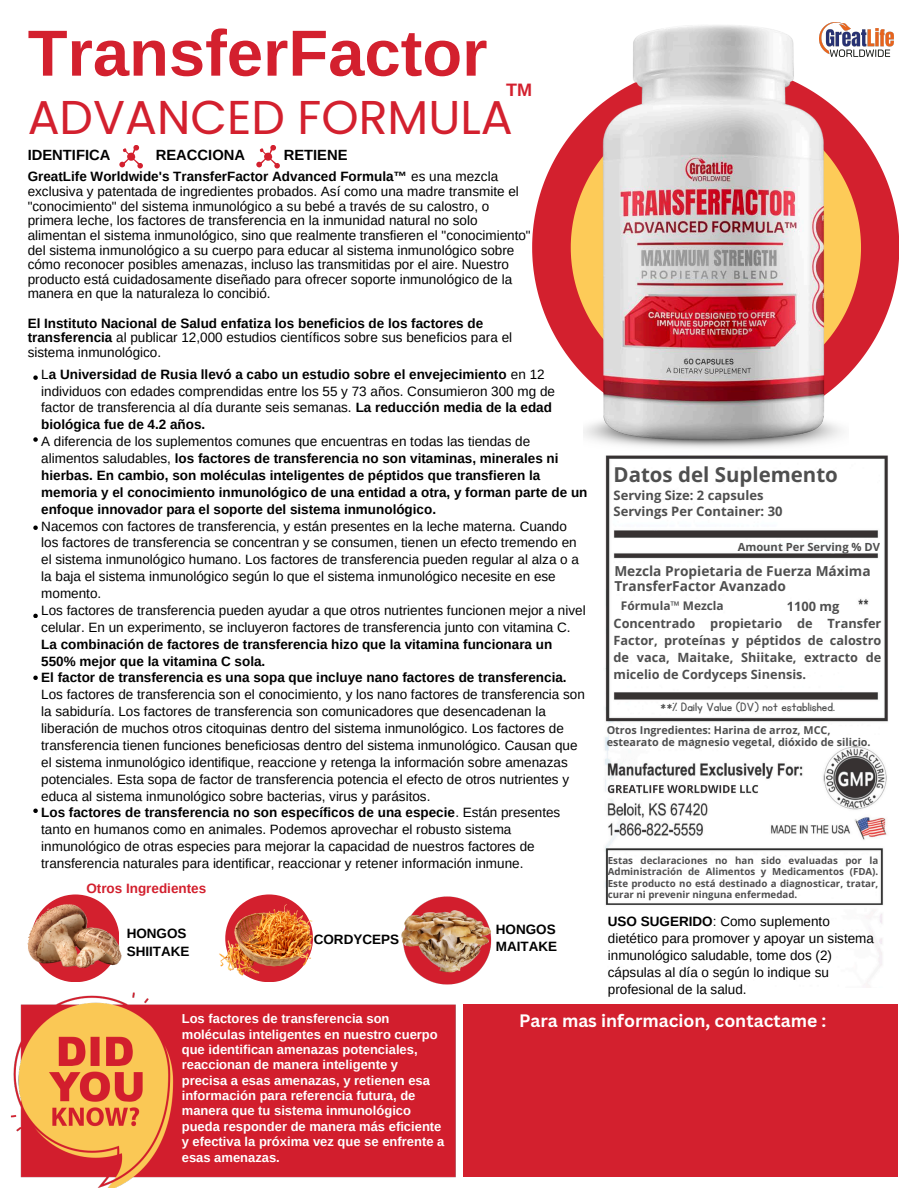
<style>
.page{position:relative;width:918px;height:1188px;background:#fff}
.page>*{position:absolute;margin:0;border:0;box-sizing:border-box;transform-origin:0 0}
.t1{font:700 65.1px "Arimo";color:#d3202e}
.t2{font:47.4px "Poppins";color:#d3202e}
.t3{font:700 20.55px "Open Sans";color:#4f4f4f}
.t4{font:700 18px "Arimo";color:#d3202e}
.t5{font:700 17.55px "Canva Sans";color:#fff}
.t6{font:700 14.7px "Arimo";color:#000}
.t7{font:14.1px "KG Primary Penmanship";color:#4f4f4f}
.t8{font:700 13.65px/14.7px "Open Sans";color:#4f4f4f}
.t9{font:13.5px/16.8px "Arimo";color:#000}
.t10{font:700 13.5px/16.8px "Arimo";color:#000}
.t11{font:700 13.5px "Arimo";color:#d3202e}
.t12{font:700 13.05px/15.5px "Arimo";color:#fff}
.t13{font:700 13.05px "Open Sans";color:#4f4f4f}
.t14{font:700 12.9px "Open Sans";color:#4f4f4f}
.t15{font:700 12.75px/17px "Open Sans";color:#4f4f4f;text-align:justify}
.t16{font:700 11.85px "Open Sans";color:#4f4f4f}
.t17{font:700 11.25px "Open Sans";color:#4f4f4f}
.t18{font:700 10.8px/12.3px "Open Sans";color:#4f4f4f}
.t19{font:700 9.75px/11.4px "Open Sans";color:#504f50;text-align:justify}
.s1{font-weight:700}
.s2{font-weight:400}
</style>
<div class="page">
<svg style="left:33px;top:437px;width:5px;height:5px"></svg>
<svg style="left:33px;top:525px;width:5px;height:5px"></svg>
<svg style="left:33px;top:614px;width:5px;height:4px"></svg>
<svg style="left:33px;top:676px;width:5px;height:4px"></svg>
<svg style="left:33px;top:809px;width:5px;height:4px"></svg>
<svg style="left:33px;top:375px;width:5px;height:5px"></svg>
<div style="left:463px;top:1005px;width:434px;height:172px;background:#d3202e"></div>
<svg style="left:532px;top:134px;width:367px;height:227px;fill:#d3202e"></svg>
<svg style="left:571px;top:120px;width:290px;height:254px;fill:#d3202e"></svg>
<img style="left:583px;top:25px;width:266px;height:431px">
<img style="left:605px;top:456px;width:283px;height:511px">
<svg style="left:119px;top:145px;width:24px;height:23px"></svg>
<svg style="left:256px;top:145px;width:24px;height:23px"></svg>
<img style="left:10px;top:896px;width:488px;height:292px">
<img style="left:820px;top:22px;width:73px;height:34px">
<img style="left:210px;top:899px;width:118px;height:88px">
<div style="left:32px;top:894px;width:87px;height:88px;background:#d3202e;border-radius:44px"></div>
<img style="left:21px;top:900px;width:109px;height:76px">
<img style="left:394px;top:906px;width:104px;height:97px">
<p class="t1" style="left:28px;top:17px;width:461px">TransferFactor</p>
<p class="t4" style="left:506px;top:80px;width:27px">TM</p>
<p class="t2" style="left:28px;top:84px;width:487px">ADVANCED FORMULA</p>
<p class="t6" style="left:28px;top:147px;width:84px">IDENTIFICA</p>
<p class="t6" style="left:156px;top:147px;width:91px">REACCIONA</p>
<p class="t6" style="left:284px;top:147px;width:65px">RETIENE</p>
<p class="t9" style="left:28px;top:169px;width:505px;line-height:14.7px"><span class="s1">GreatLife Worldwide's TransferFactor Advanced Formula™</span> es una mezcla exclusiva y patentada de ingredientes probados. Así como una madre transmite el "conocimiento" del sistema inmunológico a su bebé a través de su calostro, o primera leche, los factores de transferencia en la inmunidad natural no solo alimentan el sistema inmunológico, sino que realmente transfieren el "conocimiento" del sistema inmunológico a su cuerpo para educar al sistema inmunológico sobre cómo reconocer posibles amenazas, incluso las transmitidas por el aire. Nuestro producto está cuidadosamente diseñado para ofrecer soporte inmunológico de la manera en que la naturaleza lo concibió.</p>
<p class="t9" style="left:28px;top:316px;width:486px;line-height:14.7px"><span class="s1">El Instituto Nacional de Salud enfatiza los beneficios de los factores de transferencia</span> al publicar 12,000 estudios científicos sobre sus beneficios para el sistema inmunológico.</p>
<h5 class="t9" style="left:41px;top:366px;width:515px">L<span class="s1">a Universidad de Rusia llevó a cabo un estudio sobre el envejecimiento</span> en 12 individuos con edades comprendidas entre los 55 y 73 años. Consumieron 300 mg de factor de transferencia al día durante seis semanas. <span class="s1">La reducción media de la edad biológica fue de 4.2 años.</span></h5>
<h5 class="t10" style="left:41px;top:433px;width:548px"><span class="s2">A diferencia de los suplementos comunes que encuentras en todas las tiendas de alimentos saludables,</span> los factores de transferencia no son vitaminas, minerales ni hierbas. En cambio, son moléculas inteligentes de péptidos que transfieren la memoria y el conocimiento inmunológico de una entidad a otra, y forman parte de un enfoque innovador para el soporte del sistema inmunológico.</h5>
<h5 class="t9" style="left:41px;top:517px;width:539px">Nacemos con factores de transferencia, y están presentes en la leche materna. Cuando los factores de transferencia se concentran y se consumen, tienen un efecto tremendo en el sistema inmunológico humano. Los factores de transferencia pueden regular al alza o a la baja el sistema inmunológico según lo que el sistema inmunológico necesite en ese momento.</h5>
<p class="t9" style="left:41px;top:602px;width:546px">Los factores de transferencia pueden ayudar a que otros nutrientes funcionen mejor a nivel celular. En un experimento, se incluyeron factores de transferencia junto con vitamina C.<br><span class="s1">La combinación de factores de transferencia hizo que la vitamina funcionara un 550% mejor que la vitamina C sola.</span></p>
<p class="t9" style="left:41px;top:669px;width:545px"><span class="s1">El factor de transferencia es una sopa que incluye nano factores de transferencia.<br></span>Los factores de transferencia son el conocimiento, y los nano factores de transferencia son la sabiduría. Los factores de transferencia son comunicadores que desencadenan la liberación de muchos otros citoquinas dentro del sistema inmunológico. Los factores de transferencia tienen funciones beneficiosas dentro del sistema inmunológico. Causan que el sistema inmunológico identifique, reaccione y retenga la información sobre amenazas potenciales. Esta sopa de factor de transferencia potencia el efecto de otros nutrientes y educa al sistema inmunológico sobre bacterias, virus y parásitos.</p>
<p class="t9" style="left:41px;top:804px;width:521px"><span class="s1">Los factores de transferencia no son específicos de una especie</span>. Están presentes tanto en humanos como en animales. Podemos aprovechar el robusto sistema inmunológico de otras especies para mejorar la capacidad de nuestros factores de transferencia naturales para identificar, reaccionar y retener información inmune.</p>
<p class="t11" style="left:86px;top:880px;width:121px">Otros Ingredientes</p>
<p class="t10" style="left:127px;top:924px;width:64px;line-height:18px">HONGOS<br>SHIITAKE</p>
<p class="t10" style="left:314px;top:931px;width:87px">CORDYCEPS</p>
<p class="t10" style="left:496px;top:921px;width:63px">HONGOS<br>MAITAKE</p>
<p class="t3" style="left:614px;top:460px;width:226px">Datos del Suplemento</p>
<h6 class="t13" style="left:614px;top:486px;width:151px">Serving Size: 2 capsules</h6>
<p class="t13" style="left:614px;top:502px;width:170px">Servings Per Container: 30</p>
<p class="t17" style="left:738px;top:539px;width:144px">Amount Per Serving % DV</p>
<p class="t8" style="left:614px;top:564px;width:258px">Mezcla Propietaria de Fuerza Máxima<br>TransferFactor Avanzado</p>
<h5 class="t16" style="left:621px;top:597px;width:104px">Fórmula™ Mezcla</h5>
<h5 class="t14" style="left:787px;top:598px;width:54px">1100 mg</h5>
<p class="t15" style="left:614px;top:614px;width:269px">Concentrado propietario de Transfer Factor, proteínas y péptidos de calostro de vaca, Maitake, Shiitake, extracto de micelio de Cordyceps Sinensis.</p>
<p class="t7" style="left:660px;top:701px;width:176px">**% Daily Value (DV) not established.</p>
<p class="t18" style="left:607px;top:724px;width:266px">Otros Ingredientes: Harina de arroz, MCC, estearato de magnesio vegetal, dióxido de silicio.</p>
<p class="t19" style="left:608px;top:855px;width:272px">Estas declaraciones no han sido evaluadas por la Administración de Alimentos y Medicamentos (FDA).<br>Este producto no está destinado a diagnosticar, tratar, curar ni prevenir ninguna enfermedad.</p>
<p class="t9" style="left:608px;top:913px;width:268px"><span class="s1">USO SUGERIDO</span>: Como suplemento dietético para promover y apoyar un sistema inmunológico saludable, tome dos (2) cápsulas al día o según lo indique su profesional de la salud.</p>
<h6 class="t12" style="left:182px;top:1011px;width:264px">Los factores de transferencia son moléculas inteligentes en nuestro cuerpo que identifican amenazas potenciales, reaccionan de manera inteligente y precisa a esas amenazas, y retienen esa información para referencia futura, de manera que tu sistema inmunológico pueda responder de manera más eficiente y efectiva la próxima vez que se enfrente a esas amenazas.</h6>
<p class="t5" style="left:519px;top:1009px;width:309px">Para mas informacion, contactame :</p>
</div>
